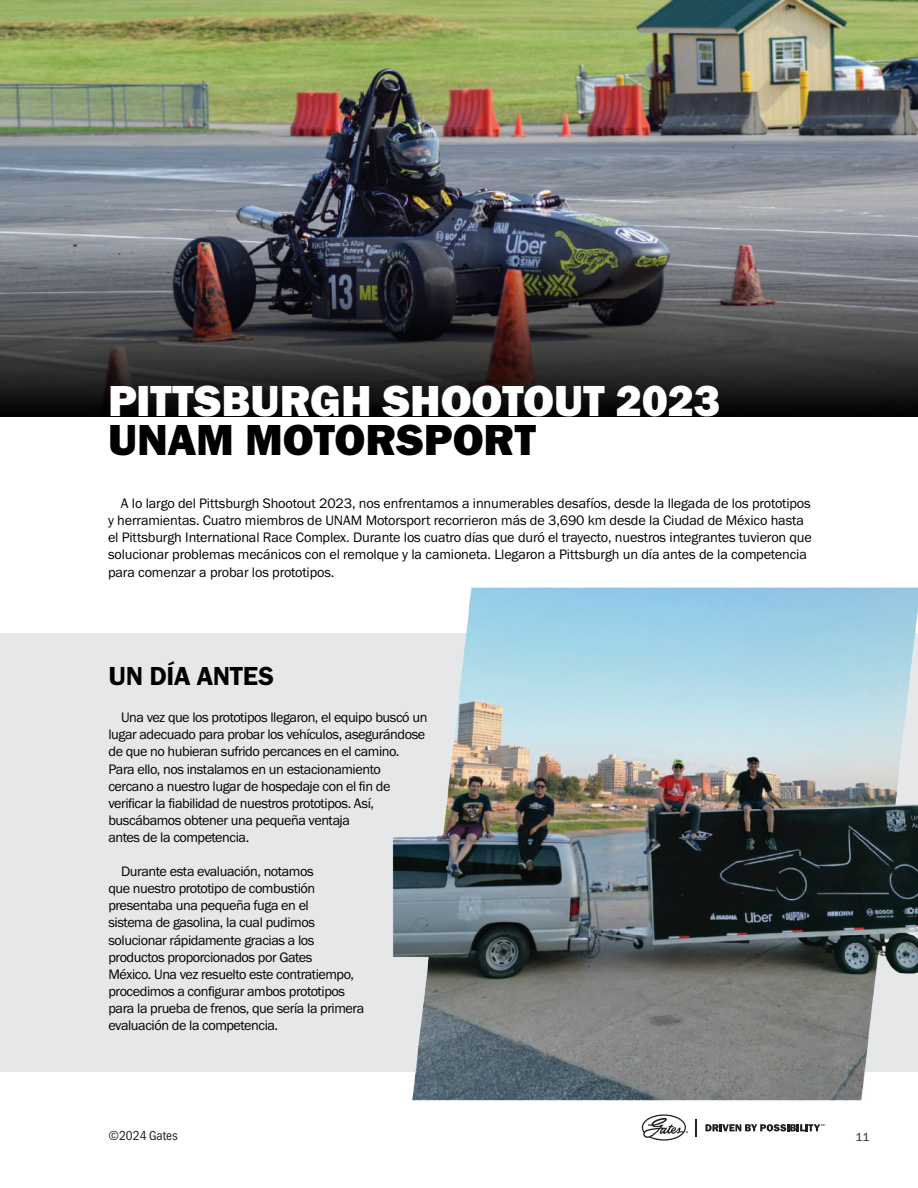
<style>
.page{position:relative;width:918px;height:1188px;background:#fff}
.page>*{position:absolute;margin:0;border:0;box-sizing:border-box;transform-origin:0 0}
.t1{font:45px "Franklin Gothic URW Hea";letter-spacing:-.005em;color:#fff}
.t2{font:45px "Franklin Gothic URW Hea";letter-spacing:-.005em;color:#000}
.t3{font:27px "Franklin Gothic URW Dem";letter-spacing:-.01em;color:#000}
.t4{font:14.25px/17.1px "Franklin Gothic URW Boo";letter-spacing:-.03em;color:#000}
.t5{font:14.25px/17.1px "Franklin Gothic URW Boo";letter-spacing:-.01em;color:#000}
.t6{font:13.5px "Franklin Gothic URW Cond";color:#231f20}
.t7{font:12px "Franklin Gothic URW Boo";color:#231f20}
</style>
<div class="page">
<div style="left:0;top:633px;width:918px;height:438px;background:#e6e7e9"></div>
<img style="left:0;top:0;width:918px;height:246px">
<svg style="left:695px;top:1119px;width:1px;height:17px"></svg>
<svg style="left:705px;top:1124px;width:119px;height:7px"></svg>
<svg style="left:642px;top:1114px;width:46px;height:27px"></svg>
<img style="left:366px;top:587px;width:552px;height:514px">
<svg style="left:0;top:246px;width:918px;height:171px;background:#3a393b"></svg>
<h1 class="t1" style="left:108px;top:372px;width:614px">PITTSBURGH SHOOTOUT 2023</h1>
<h1 class="t2" style="left:108px;top:411px;width:429px">UNAM MOTORSPORT</h1>
<p class="t5" style="left:108px;top:495px;width:705px;text-indent:13px">A lo largo del Pittsburgh Shootout 2023, nos enfrentamos a innumerables desafíos, desde la llegada de los prototipos y herramientas. Cuatro miembros de UNAM Motorsport recorrieron más de 3,690 km desde la Ciudad de México hasta el Pittsburgh International Race Complex. Durante los cuatro días que duró el trayecto, nuestros integrantes tuvieron que solucionar problemas mecánicos con el remolque y la camioneta. Llegaron a Pittsburgh un día antes de la competencia para comenzar a probar los prototipos.</p>
<h2 class="t3" style="left:108px;top:659px;width:167px">UN DÍA ANTES</h2>
<p class="t4" style="left:108px;top:709px;width:320px;text-indent:13px">Una vez que los prototipos llegaron, el equipo buscó un lugar adecuado para probar los vehículos, asegurándose de que no hubieran sufrido percances en el camino.<br>Para ello, nos instalamos en un estacionamiento cercano a nuestro lugar de hospedaje con el fin de verificar la fiabilidad de nuestros prototipos. Así, buscábamos obtener una pequeña ventaja<br>antes de la competencia.</p>
<p class="t4" style="left:108px;top:863px;width:258px;text-indent:13px">Durante esta evaluación, notamos<br>que nuestro prototipo de combustión presentaba una pequeña fuga en el<br>sistema de gasolina, la cual pudimos solucionar rápidamente gracias a los productos proporcionados por Gates<br>México. Una vez resuelto este contratiempo, procedimos a configurar ambos prototipos para la prueba de frenos, que sería la primera evaluación de la competencia.</p>
<p class="t6" style="left:108px;top:1126px;width:71px">©2024 Gates</p>
<p class="t7" style="left:855px;top:1129px;width:16px">11</p>
</div>
